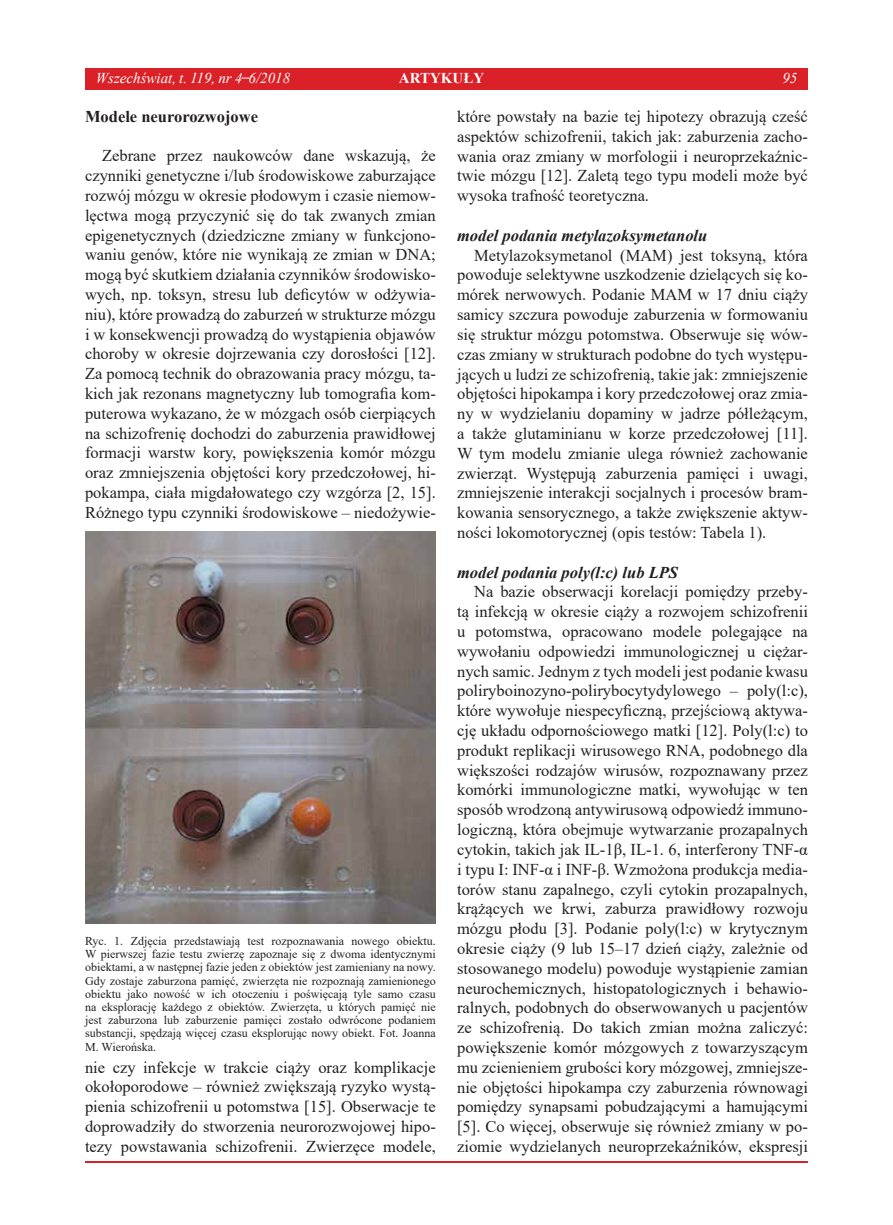
<style>
.page{position:relative;width:893px;height:1225px;background:#fff}
.page>*{position:absolute;margin:0;border:0;box-sizing:border-box;transform-origin:0 0}
.t1{font:16.5px/19.8px "Times New Roman";color:#231f20;text-align:justify}
.t2{font:italic 700 16.5px "Times New Roman";color:#231f20}
.t3{font:700 16.5px "Times New Roman";color:#231f20}
.t4{font:italic 15px "Times New Roman";color:#fff}
.t5{font:700 15px "Times New Roman";color:#fff}
.t6{font:12px/13.2px "Times New Roman";color:#231f20;text-align:justify}
.s1{font-style:normal}
</style>
<div class="page">
<hr style="left:85px;top:1161px;width:723px;height:1px;background:#da2128">
<img style="left:85px;top:532px;width:351px;height:392px">
<div style="left:85px;top:68px;width:723px;height:21px;background:#da2128"></div>
<p class="t4" style="left:96px;top:68px;width:196px">Wszechświat, t. 119, nr 4 <span class="s1">̶</span>6/2018</p>
<p class="t5" style="left:399px;top:67px;width:87px">ARTYKUŁY</p>
<p class="t4" style="left:782px;top:68px;width:16px">95</p>
<p class="t3" style="left:85px;top:104px;width:175px">Modele neurorozwojowe</p>
<p class="t1" style="left:85px;top:145px;width:352px;text-indent:17px">Zebrane przez naukowców dane wskazują, że czynniki genetyczne i/lub środowiskowe zaburzające rozwój mózgu w okresie płodowym i czasie niemow&shy;lęctwa mogą przyczynić się do tak zwanych zmian epigenetycznych (dziedziczne zmiany w funkcjono&shy;waniu genów, które nie wynikają ze zmian w DNA; mogą być skutkiem działania czynników środowisko&shy;wych, np. toksyn, stresu lub deficytów w odżywia&shy;niu), które prowadzą do zaburzeń w strukturze mózgu i w konsekwencji prowadzą do wystąpienia objawów choroby w okresie dojrzewania czy dorosłości [12].<br>Za pomocą technik do obrazowania pracy mózgu, ta&shy;kich jak rezonans magnetyczny lub tomografia kom&shy;puterowa wykazano, że w mózgach osób cierpiących na schizofrenię dochodzi do zaburzenia prawidłowej formacji warstw kory, powiększenia komór mózgu oraz zmniejszenia objętości kory przedczołowej, hi&shy;pokampa, ciała migdałowatego czy wzgórza [2, 15].<br>Różnego typu czynniki środowiskowe – niedożywie-</p>
<p class="t6" style="left:85px;top:934px;width:352px">Ryc. 1. Zdjęcia przedstawiają test rozpoznawania nowego obiektu.<br>W pierwszej fazie testu zwierzę zapoznaje się z dwoma identycznymi obiektami, a w następnej fazie jeden z obiektów jest zamieniany na nowy.<br>Gdy zostaje zaburzona pamięć, zwierzęta nie rozpoznają zamienionego obiektu jako nowość w ich otoczeniu i poświęcają tyle samo czasu na eksplorację każdego z obiektów. Zwierzęta, u których pamięć nie jest zaburzona lub zaburzenie pamięci zostało odwrócone podaniem substancji, spędzają więcej czasu eksplorując nowy obiekt. Fot. Joanna M. Wierońska.</p>
<p class="t1" style="left:85px;top:1056px;width:352px">nie czy infekcje w trakcie ciąży oraz komplikacje okołoporodowe – również zwiększają ryzyko wystą&shy;pienia schizofrenii u potomstwa [15]. Obserwacje te doprowadziły do stworzenia neurorozwojowej hipo&shy;tezy powstawania schizofrenii. Zwierzęce modele,</p>
<p class="t1" style="left:457px;top:106px;width:352px">które powstały na bazie tej hipotezy obrazują cześć aspektów schizofrenii, takich jak: zaburzenia zacho&shy;wania oraz zmiany w morfologii i neuroprzekaźnic&shy;twie mózgu [12]. Zaletą tego typu modeli może być wysoka trafność teoretyczna.</p>
<p class="t2" style="left:457px;top:224px;width:252px">model podania metylazoksymetanolu</p>
<p class="t1" style="left:457px;top:245px;width:352px;text-indent:17px">Metylazoksymetanol (MAM) jest toksyną, która powoduje selektywne uszkodzenie dzielących się ko&shy;mórek nerwowych. Podanie MAM w 17 dniu ciąży samicy szczura powoduje zaburzenia w formowaniu się struktur mózgu potomstwa. Obserwuje się wów&shy;czas zmiany w strukturach podobne do tych występu&shy;jących u ludzi ze schizofrenią, takie jak: zmniejszenie objętości hipokampa i kory przedczołowej oraz zmia&shy;ny w wydzielaniu dopaminy w jadrze półleżącym, a także glutaminianu w korze przedczołowej [11].<br>W tym modelu zmianie ulega również zachowanie zwierząt. Występują zaburzenia pamięci i uwagi, zmniejszenie interakcji socjalnych i procesów bram&shy;kowania sensorycznego, a także zwiększenie aktyw&shy;ności lokomotorycznej (opis testów: Tabela 1).</p>
<p class="t2" style="left:457px;top:560px;width:222px">model podania poly(l:c) lub LPS</p>
<p class="t1" style="left:457px;top:581px;width:352px;text-indent:17px">Na bazie obserwacji korelacji pomiędzy przeby&shy;tą infekcją w okresie ciąży a rozwojem schizofrenii u potomstwa, opracowano modele polegające na wywołaniu odpowiedzi immunologicznej u ciężar&shy;nych samic. Jednym z tych modeli jest podanie kwasu poliryboinozyno-polirybocytydylowego – poly(l:c), które wywołuje niespecyficzną, przejściową aktywa&shy;cję układu odpornościowego matki [12]. Poly(l:c) to produkt replikacji wirusowego RNA, podobnego dla większości rodzajów wirusów, rozpoznawany przez komórki immunologiczne matki, wywołując w ten sposób wrodzoną antywirusową odpowiedź immuno&shy;logiczną, która obejmuje wytwarzanie prozapalnych cytokin, takich jak IL-1β, IL-1. 6, interferony TNF-α i typu I: INF-α i INF-β. Wzmożona produkcja media&shy;torów stanu zapalnego, czyli cytokin prozapalnych, krążących we krwi, zaburza prawidłowy rozwoju mózgu płodu [3]. Podanie poly(l:c) w krytycznym okresie ciąży (9 lub 15–17 dzień ciąży, zależnie od stosowanego modelu) powoduje wystąpienie zamian neurochemicznych, histopatologicznych i behawio&shy;ralnych, podobnych do obserwowanych u pacjentów ze schizofrenią. Do takich zmian można zaliczyć: powiększenie komór mózgowych z towarzyszącym mu zcienieniem grubości kory mózgowej, zmniejsze&shy;nie objętości hipokampa czy zaburzenia równowagi pomiędzy synapsami pobudzającymi a hamującymi [5]. Co więcej, obserwuje się również zmiany w po&shy;ziomie wydzielanych neuroprzekaźników, ekspresji</p>
</div>
